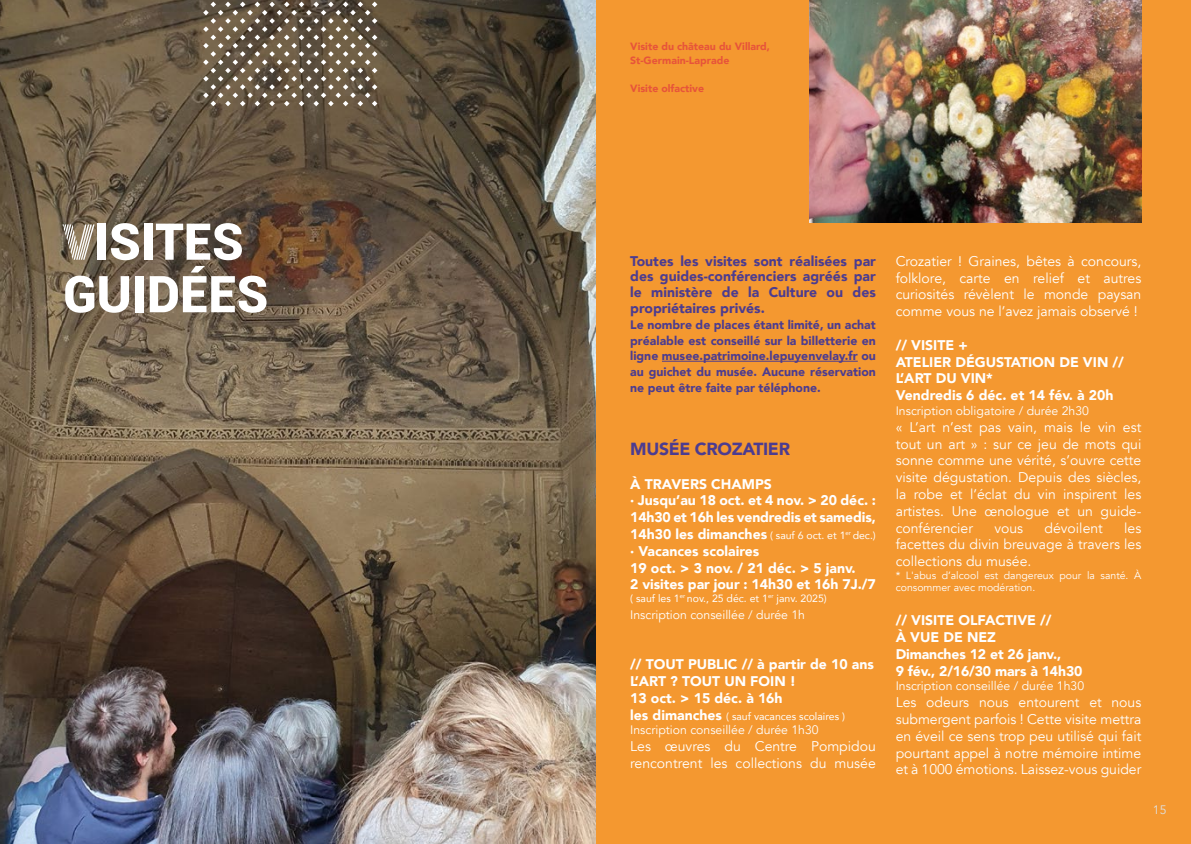
<style>
.page{position:relative;width:1191px;height:844px;background:#fff}
.page>*{position:absolute;margin:0;border:0;box-sizing:border-box;transform-origin:0 0}
.t1{font:900 50.75px/52.5px "Roboto";color:#fff}
.t2{font:900 17.5px "Avenir";letter-spacing:-.02em;color:#4c3c90}
.t3{font:14px/16.8px "Avenir";color:#fff;text-align:justify}
.t4{font:900 14px/16.8px "Avenir";color:#fff}
.t5{font:900 14px/15.8px "Avenir";color:#4c3c90;text-align:justify}
.t6{font:900 12.25px/15.8px "Avenir";color:#4c3c90;text-align:justify}
.t7{font:12.25px "Avenir";color:#fff}
.t8{font:12.25px "Avenir";color:#dfe0df}
.t9{font:10.5px "Avenir";color:#fff}
.t10{font:10.5px/12.6px "Avenir";color:#fff}
.t11{font:900 10.5px/14px "Avenir";color:#e7543a}
.s1{font-family:"Source Sans Pro DISPLAYV2";font-size:54.25px}
.s2{font-weight:900;font-size:14px}
</style>
<div class="page">
<div style="left:595px;top:0;width:596px;height:843px;background:#f49830"></div>
<img style="left:0;top:0;width:595px;height:843px">
<hr style="left:662px;top:361px;width:195px;height:1px;background:#4c3c90">
<img style="left:809px;top:0;width:332px;height:223px">
<svg style="left:203px;top:2px;width:174px;height:104px;background:#776a58"></svg>
<h1 class="t1" style="left:63px;top:213px;width:207px"><span class="s1">v</span>ISITES<br>GUIDÉES</h1>
<p class="t11" style="left:630px;top:39px;width:141px">Visite du château du Villard,<br>St-Germain-Laprade</p>
<p class="t11" style="left:630px;top:81px;width:75px">Visite olfactive</p>
<p class="t5" style="left:630px;top:252px;width:247px">Toutes les visites sont réalisées par des guides-conférenciers agréés par le ministère de la Culture ou des propriétaires privés.</p>
<p class="t6" style="left:630px;top:316px;width:247px">Le nombre de places étant limité, un achat préalable est conseillé sur la billetterie en ligne musee.patrimoine.lepuyenvelay.fr ou au guichet du musée. Aucune réservation ne peut être faite par téléphone.</p>
<p class="t2" style="left:630px;top:433px;width:161px">MUSÉE CROZATIER</p>
<p class="t4" style="left:630px;top:474px;width:247px">À TRAVERS CHAMPS<br>· Jusqu’au 18 oct. et 4 nov. &gt; 20 déc. :<br>14h30 et 16h les vendredis et samedis,</p>
<p class="t9" style="left:630px;top:526px;width:247px"><span class="s2">14h30 les dimanches</span> ( sauf 6 oct. et 1<sup>er</sup> dec.)</p>
<p class="t4" style="left:630px;top:542px;width:247px">· Vacances scolaires<br>19 oct. &gt; 3 nov. / 21 déc. &gt; 5 janv.<br>2 visites par jour : 14h30 et 16h 7J./7</p>
<p class="t9" style="left:630px;top:589px;width:198px">( sauf les 1<sup>er</sup> nov., 25 déc. et 1<sup>er</sup> janv. 2025)</p>
<p class="t7" style="left:630px;top:607px;width:176px">Inscription conseillée / durée 1h</p>
<p class="t4" style="left:630px;top:655px;width:245px">// TOUT PUBLIC // à partir de 10 ans<br>L’ART ? TOUT UN FOIN !<br>13 oct. &gt; 15 déc. à 16h</p>
<p class="t9" style="left:630px;top:707px;width:216px"><span class="s2">les dimanches</span> ( sauf vacances scolaires )</p>
<p class="t7" style="left:630px;top:722px;width:190px">Inscription conseillée / durée 1h30</p>
<p class="t3" style="left:630px;top:738px;width:247px">Les œuvres du Centre Pompidou rencontrent les collections du musée</p>
<p class="t3" style="left:895px;top:253px;width:247px">Crozatier ! Graines, bêtes à concours, folklore, carte en relief et autres curiosités révèlent le monde paysan comme vous ne l’avez jamais observé !</p>
<p class="t4" style="left:895px;top:336px;width:230px">// VISITE +<br>ATELIER DÉGUSTATION DE VIN //<br>L’ART DU VIN*<br>Vendredis 6 déc. et 14 fév. à 20h</p>
<p class="t7" style="left:895px;top:403px;width:195px">Inscription obligatoire / durée 2h30</p>
<p class="t3" style="left:895px;top:418px;width:247px">« L’art n’est pas vain, mais le vin est tout un art » : sur ce jeu de mots qui sonne comme une vérité, s’ouvre cette visite dégustation. Depuis des siècles, la robe et l’éclat du vin inspirent les artistes. Une œnologue et un guide&shy;conférencier</p>
<p class="t3" style="left:895px;top:519px;width:247px;text-indent:228px">les facettes du divin breuvage à travers les collections du musée.</p>
<p class="t10" style="left:895px;top:569px;width:247px">* L'abus d’alcool est dangereux pour la santé. À consommer avec modération.</p>
<p class="t4" style="left:895px;top:611px;width:188px">// VISITE OLFACTIVE //<br>À VUE DE NEZ<br>Dimanches 12 et 26 janv.,<br>9 fév., 2/16/30 mars à 14h30</p>
<p class="t7" style="left:895px;top:678px;width:190px">Inscription conseillée / durée 1h30</p>
<p class="t3" style="left:895px;top:694px;width:247px">Les odeurs nous entourent et nous submergent parfois ! Cette visite mettra en éveil ce sens trop peu utilisé qui fait pourtant appel à notre mémoire intime et à 1000 émotions. Laissez-vous guider</p>
<p class="t3" style="left:994px;top:519px;width:30px">vous</p>
<p class="t3" style="left:1044px;top:519px;width:60px">dévoilent</p>
<p class="t8" style="left:1152px;top:801px;width:15px">15</p>
</div>
